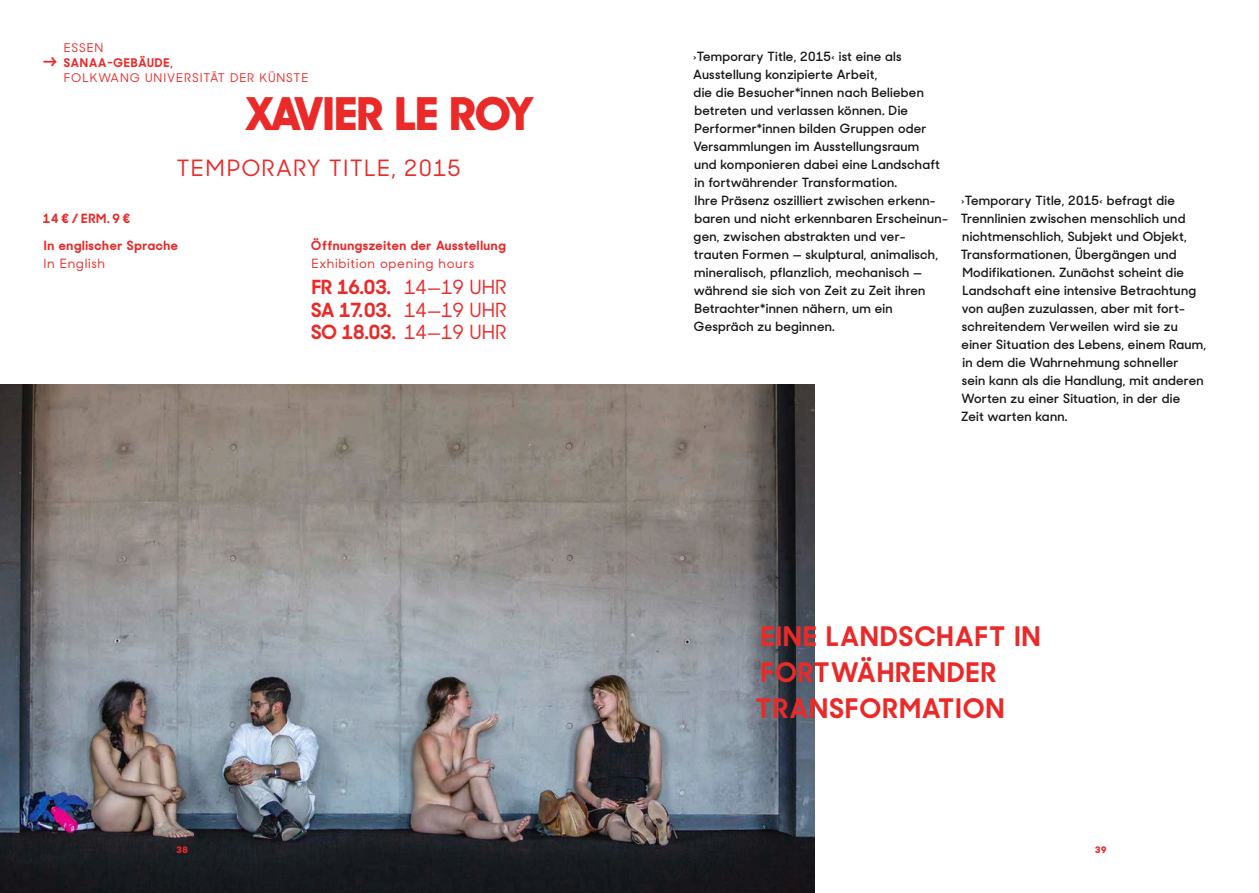
<style>
.page{position:relative;width:1259px;height:893px;background:#fff}
.page>*{position:absolute;margin:0;border:0;box-sizing:border-box;transform-origin:0 0}
.t1{font:800 45px "Sharp Sans Display No 2";color:#e92a29}
.t2{font:700 27px/36px "Sharp Sans Display No 2";letter-spacing:.05em;color:#e92a29}
.t3{font:500 22.5px "Sharp Sans Display No 2";letter-spacing:.05em;color:#e92a29}
.t4{font:700 19.5px/22.5px "Sharp Sans Display No 2";color:#e92a29;text-align:justify}
.t5{font:600 12.75px/18px "Sharp Sans Display No 2";letter-spacing:.02em;color:#191615}
.t6{font:700 12.75px/27px "Sharp Sans Display No 2";letter-spacing:.05em;color:#e92a29}
.t7{font:500 12.75px "Sharp Sans Display No 2";letter-spacing:.05em;color:#e92a29}
.t8{font:500 12px/15px "Sharp Sans Display No 2";letter-spacing:.075em;color:#e92a29}
.t9{font:800 9px "Sharp Sans Display No 2";color:#e92a29}
.s1{font-weight:600;font-size:17.25px}
.s2{font-weight:700}
.s3{font-weight:500}
</style>
<div class="page">
<img style="left:0;top:385px;width:814px;height:508px">
<p class="t8" style="left:64px;top:39px;width:41px">ESSEN</p>
<p class="t8" style="left:64px;top:54px;width:246px;text-indent:-21px"><span class="s1">→</span> <span class="s2">SANAA-GEBÄUDE,<br></span>FOLKWANG UNIVERSITÄT DER KÜNSTE</p>
<h1 class="t1" style="left:246px;top:76px;width:290px">XAVIER LE ROY</h1>
<h3 class="t3" style="left:176px;top:150px;width:286px">TEMPORARY TITLE, 2015</h3>
<p class="t6" style="left:43px;top:203px;width:137px">14€/ERM.9€<br>In englischer Sprache</p>
<p class="t7" style="left:44px;top:252px;width:63px">In English</p>
<p class="t6" style="left:311px;top:230px;width:196px">Öffnungszeiten der Ausstellung</p>
<p class="t7" style="left:311px;top:252px;width:164px">Exhibition opening hours</p>
<h3 class="t4" style="left:311px;top:274px;width:197px">FR 16.03. <span class="s3">14—19 UHR </span>SA 17.03. <span class="s3">14—19 UHR </span>SO 18.03. <span class="s3">14—19 UHR</span></h3>
<p class="t5" style="left:693px;top:46px;width:256px">›Temporary Title, 2015‹ ist eine als Ausstellung konzipierte Arbeit,<br>die die Besucher*innen nach Belieben betreten und verlassen können. Die Performer*innen bilden Gruppen oder Versammlungen im Ausstellungsraum<br>und komponieren dabei eine Landschaft in fortwährender Transformation.<br>Ihre Präsenz oszilliert zwischen erkenn&shy;baren und nicht erkennbaren Erscheinun&shy;gen, zwischen abstrakten und ver&shy;trauten Formen — skulptural, animalisch, mineralisch, pflanzlich, mechanisch — während sie sich von Zeit zu Zeit ihren Betrachter*innen nähern, um ein Gespräch zu beginnen.</p>
<p class="t5" style="left:960px;top:190px;width:247px">›Temporary Title, 2015‹ befragt die Trennlinien zwischen menschlich und nichtmenschlich, Subjekt und Objekt, Transformationen, Übergängen und Modifikationen. Zunächst scheint die Landschaft eine intensive Betrachtung von außen zuzulassen, aber mit fort&shy;schreitendem Verweilen wird sie zu einer Situation des Lebens, einem Raum, in dem die Wahrnehmung schneller<br>sein kann als die Handlung, mit anderen Worten zu einer Situation, in der die<br>Zeit warten kann.</p>
<h2 class="t2" style="left:756px;top:615px;width:286px">EINE LANDSCHAFT IN<br>FORTWÄHRENDER<br>TRANSFORMATION</h2>
<p class="t9" style="left:176px;top:842px;width:13px">38</p>
<p class="t9" style="left:1095px;top:842px;width:13px">39</p>
</div>
